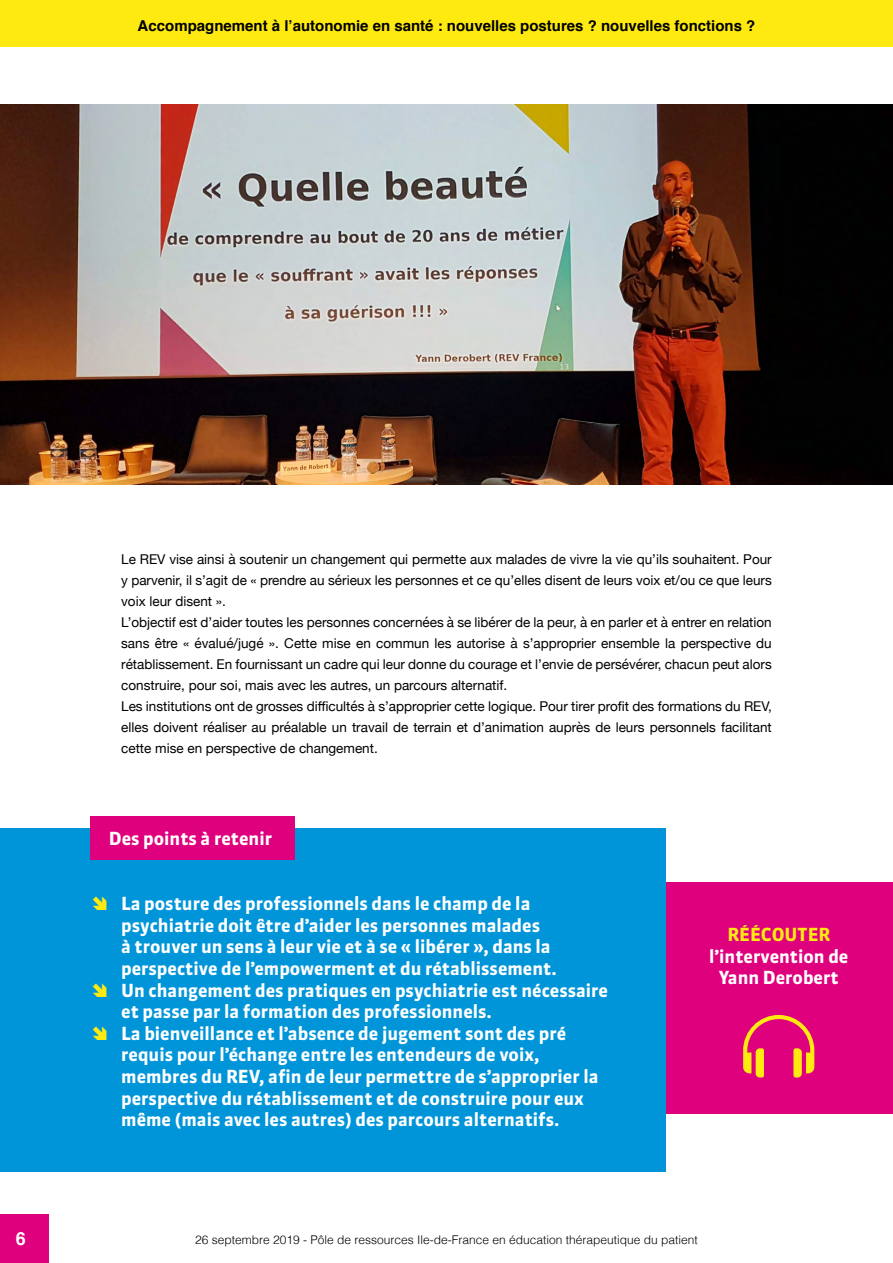
<style>
.page{position:relative;width:893px;height:1263px;background:#fff}
.page>*{position:absolute;margin:0;border:0;box-sizing:border-box;transform-origin:0 0}
.t1{font:700 18px/21.6px "Sanuk";color:#fff}
.t2{font:700 18px "Sanuk";color:#feea11}
.t3{font:700 18px "Helvetica";color:#fff}
.t4{font:700 15px "Helvetica";color:#000}
.t5{font:13.5px/21px "Helvetica Neue";color:#000}
.t6{font:300 12px "Helvetica";color:#000}
</style>
<div class="page">
<div style="left:0;top:0;width:893px;height:47px;background:#feea11"></div>
<div style="left:0;top:1214px;width:49px;height:49px;background:#df007e"></div>
<div style="left:663px;top:882px;width:230px;height:232px;background:#df007e"></div>
<div style="left:0;top:828px;width:665px;height:343px;background:#0095d9"></div>
<div style="left:90px;top:816px;width:205px;height:44px;background:#df007e"></div>
<svg style="left:743px;top:1015px;width:71px;height:62px"></svg>
<img style="left:0;top:104px;width:893px;height:381px">
<p class="t4" style="left:138px;top:14px;width:619px">Accompagnement à l’autonomie en santé : nouvelles postures ? nouvelles fonctions ?</p>
<p class="t5" style="left:121px;top:549px;width:652px">Le REV vise ainsi à soutenir un changement qui permette aux malades de vivre la vie qu’ils souhaitent. Pour y parvenir, il s’agit de « prendre au sérieux les personnes et ce qu’elles disent de leurs voix et/ou ce que leurs voix leur disent ».<br>L’objectif est d’aider toutes les personnes concernées à se libérer de la peur, à en parler et à entrer en relation sans être « évalué/jugé ». Cette mise en commun les autorise à s’approprier ensemble la perspective du rétablissement. En fournissant un cadre qui leur donne du courage et l’envie de persévérer, chacun peut alors construire, pour soi, mais avec les autres, un parcours alternatif.<br>Les institutions ont de grosses difficultés à s’approprier cette logique. Pour tirer profit des formations du REV, elles doivent réaliser au préalable un travail de terrain et d’animation auprès de leurs personnels facilitant cette mise en perspective de changement.</p>
<h1 class="t1" style="left:109px;top:828px;width:165px">Des points à retenir</h1>
<p class="t1" style="left:121px;top:893px;width:488px">La posture des professionnels dans le champ de la psychiatrie doit être d’aider les personnes malades<br>à trouver un sens à leur vie et à se « libérer », dans la perspective de l’empowerment et du rétablissement.<br>Un changement des pratiques en psychiatrie est nécessaire et passe par la formation des professionnels.<br>La bienveillance et l’absence de jugement sont des pré requis pour l’échange entre les entendeurs de voix, membres du REV, afin de leur permettre de s’approprier la perspective du rétablissement et de construire pour eux même (mais avec les autres) des parcours alternatifs.</p>
<h1 class="t2" style="left:727px;top:923px;width:104px">RÉÉCOUTER</h1>
<h1 class="t1" style="left:709px;top:945px;width:141px;text-align:center">l’intervention de<br>Yann Derobert</h1>
<h1 class="t3" style="left:16px;top:1224px;width:12px">6</h1>
<p class="t6" style="left:195px;top:1230px;width:504px">26 septembre 2019 - Pôle de ressources Ile-de-France en éducation thérapeutique du patient</p>
</div>
